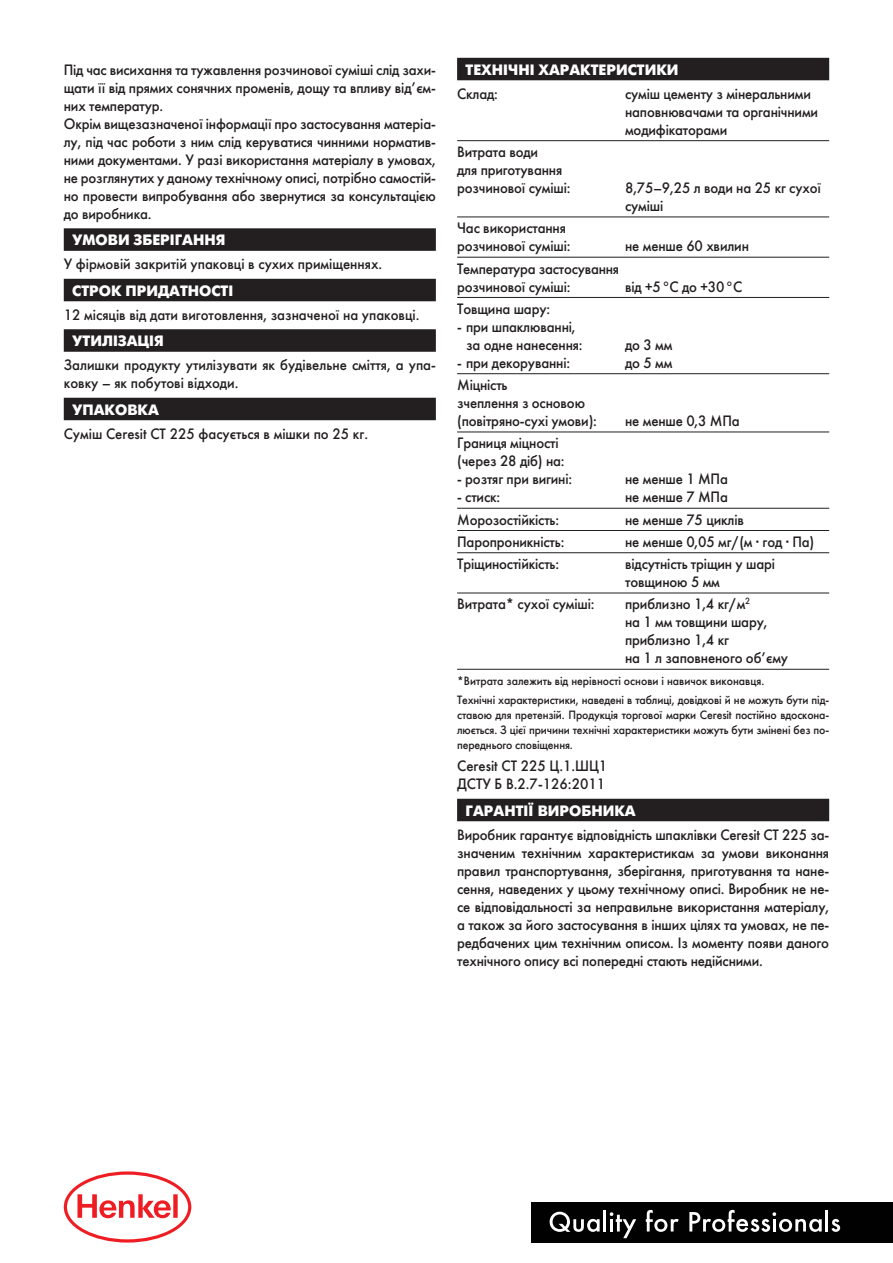
<style>
.page{position:relative;width:893px;height:1263px;background:#fff}
.page>*{position:absolute;margin:0;border:0;box-sizing:border-box;transform-origin:0 0}
.t1{font:15px/18px "Futura Futuris";letter-spacing:-.01em;color:#231f20;scale:.95 1}
.t2{font:700 15px "Futura Futuris";color:#fff}
.t3{font:12px/15px "Futura Futuris";letter-spacing:-.01em;color:#231f20;scale:.95 1}
</style>
<div class="page">
<div style="left:64px;top:228px;width:372px;height:23px;background:#231f20"></div>
<div style="left:64px;top:279px;width:372px;height:22px;background:#231f20"></div>
<div style="left:64px;top:329px;width:372px;height:23px;background:#231f20"></div>
<div style="left:64px;top:398px;width:372px;height:22px;background:#231f20"></div>
<div style="left:457px;top:58px;width:372px;height:22px;background:#231f20"></div>
<hr style="left:457px;top:140px;width:372px;height:1px;background:#231f20">
<hr style="left:457px;top:217px;width:372px;height:1px;background:#231f20">
<hr style="left:457px;top:257px;width:372px;height:1px;background:#231f20">
<hr style="left:457px;top:297px;width:372px;height:1px;background:#231f20">
<hr style="left:457px;top:373px;width:372px;height:1px;background:#231f20">
<hr style="left:457px;top:432px;width:372px;height:1px;background:#231f20">
<hr style="left:457px;top:508px;width:372px;height:1px;background:#231f20">
<hr style="left:457px;top:530px;width:372px;height:1px;background:#231f20">
<hr style="left:457px;top:552px;width:372px;height:1px;background:#231f20">
<hr style="left:457px;top:593px;width:372px;height:1px;background:#231f20">
<hr style="left:457px;top:669px;width:372px;height:1px;background:#231f20">
<div style="left:457px;top:799px;width:372px;height:22px;background:#231f20"></div>
<div style="left:531px;top:1202px;width:362px;height:40px;background:#010101"></div>
<svg style="left:831px;top:1219px;width:9px;height:13px"></svg>
<hr style="left:825px;top:1210px;width:3px;height:21px;background:#fff">
<svg style="left:689px;top:1210px;width:133px;height:22px"></svg>
<hr style="left:603px;top:1210px;width:3px;height:21px;background:#fff">
<svg style="left:550px;top:1212px;width:50px;height:20px"></svg>
<svg style="left:610px;top:1212px;width:26px;height:26px"></svg>
<svg style="left:646px;top:1210px;width:33px;height:22px"></svg>
<svg style="left:64px;top:1171px;width:127px;height:71px"></svg>
<p class="t1" style="left:64px;top:61px;width:393px">Під час висихання та тужавлення розчинової суміші слід захи&shy;щати її від прямих сонячних променів, дощу та впливу від’єм&shy;них температур.<br>Окрім вищезазначеної інформації про застосування матеріа&shy;лу, під час роботи з ним слід керуватися чинними норматив&shy;ними документами. У разі використання матеріалу в умовах, не розглянутих у даному технічному описі, потрібно самостій&shy;но провести випробування або звернутися за консультацією до виробника.</p>
<p class="t2" style="left:72px;top:231px;width:155px">УМОВИ ЗБЕРІГАННЯ</p>
<p class="t1" style="left:64px;top:255px;width:337px">У фірмовій закритій упаковці в сухих приміщеннях.</p>
<p class="t2" style="left:72px;top:282px;width:162px">СТРОК ПРИДАТНОСТІ</p>
<p class="t1" style="left:64px;top:306px;width:376px">12 місяців від дати виготовлення, зазначеної на упаковці.</p>
<p class="t2" style="left:72px;top:332px;width:93px">УТИЛІЗАЦІЯ</p>
<p class="t1" style="left:64px;top:356px;width:393px">Залишки продукту утилізувати як будівельне сміття, а упа&shy;ковку – як побутові відходи.</p>
<p class="t2" style="left:72px;top:401px;width:88px">УПАКОВКА</p>
<p class="t1" style="left:64px;top:425px;width:322px">Суміш Ceresit СТ 225 фасується в мішки по 25 кг.</p>
<p class="t2" style="left:466px;top:61px;width:214px">ТЕХНІЧНІ ХАРАКТЕРИСТИКИ</p>
<p class="t1" style="left:457px;top:85px;width:45px">Склад:</p>
<p class="t1" style="left:625px;top:85px;width:205px">суміш цементу з мінеральними наповнювачами та органічними модифікаторами</p>
<p class="t1" style="left:457px;top:143px;width:121px">Витрата води<br>для приготування розчинової суміші:</p>
<p class="t1" style="left:625px;top:179px;width:208px">8,75–9,25 л води на 25 кг сухої суміші</p>
<p class="t1" style="left:457px;top:219px;width:121px">Час використання розчинової суміші:</p>
<p class="t1" style="left:625px;top:237px;width:132px">не менше 60 хвилин</p>
<p class="t1" style="left:457px;top:260px;width:172px">Температура застосування розчинової суміші:</p>
<p class="t1" style="left:625px;top:278px;width:125px">від +5°C до +30°C</p>
<p class="t1" style="left:457px;top:300px;width:99px">Товщина шару:</p>
<p class="t1" style="left:466px;top:318px;width:124px;text-indent:-9px">- при шпаклюванні, за одне нанесення:</p>
<p class="t1" style="left:625px;top:336px;width:51px">до 3 мм</p>
<p class="t1" style="left:457px;top:354px;width:121px">- при декоруванні:</p>
<p class="t1" style="left:625px;top:354px;width:51px">до 5 мм</p>
<p class="t1" style="left:457px;top:376px;width:149px">Міцність<br>зчеплення з основою (повітряно-сухі умови):</p>
<p class="t1" style="left:625px;top:412px;width:122px">не менше 0,3 МПа</p>
<p class="t1" style="left:457px;top:434px;width:115px">Границя міцності (через 28 діб) на:</p>
<p class="t1" style="left:457px;top:470px;width:123px">- розтяг при вигині:</p>
<p class="t1" style="left:625px;top:470px;width:110px">не менше 1 МПа</p>
<p class="t1" style="left:457px;top:488px;width:47px">- стиск:</p>
<p class="t1" style="left:625px;top:488px;width:110px">не менше 7 МПа</p>
<p class="t1" style="left:457px;top:510px;width:109px">Морозостійкість:</p>
<p class="t1" style="left:625px;top:510px;width:127px">не менше 75 циклів</p>
<p class="t1" style="left:457px;top:533px;width:114px">Паропроникність:</p>
<p class="t1" style="left:625px;top:533px;width:201px">не менше 0,05 мг/(м · год · Па)</p>
<p class="t1" style="left:457px;top:555px;width:109px">Тріщиностійкість:</p>
<p class="t1" style="left:625px;top:555px;width:159px">відсутність тріщин у шарі товщиною 5 мм</p>
<p class="t1" style="left:457px;top:595px;width:146px">Витрата* сухої суміші:</p>
<p class="t1" style="left:625px;top:595px;width:173px">приблизно 1,4 кг/м<sup>2<br></sup>на 1 мм товщини шару, приблизно 1,4 кг<br>на 1 л заповненого об’єму</p>
<p class="t3" style="left:457px;top:671px;width:393px;line-height:19.2px">*Витрата залежить від нерівності основи і навичок виконавця.<br>Технічні характеристики, наведені в таблиці, довідкові й не можуть бути під-</p>
<p class="t3" style="left:457px;top:707px;width:393px;text-align:justify">ставою для претензій. Продукція торгової марки Ceresit постійно вдоскона&shy;люється. З цієї причини технічні характеристики можуть бути змінені без по&shy;переднього сповіщення.</p>
<p class="t1" style="left:457px;top:757px;width:160px">Ceresit CT 225 Ц.1.ШЦ1<br>ДСТУ Б В.2.7-126:2011</p>
<p class="t2" style="left:466px;top:802px;width:172px">ГАРАНТІЇ ВИРОБНИКА</p>
<p class="t1" style="left:457px;top:826px;width:393px;text-align:justify">Виробник гарантує відповідність шпаклівки Ceresit СТ 225 за&shy;значеним технічним характеристикам за умови виконання правил транспортування, зберігання, приготування та нане&shy;сення, наведених у цьому технічному описі. Виробник не не&shy;се відповідальності за неправильне використання матеріалу, а також за його застосування в інших цілях та умовах, не пе&shy;редбачених цим технічним описом. Із моменту появи даного технічного опису всі попередні стають недійсними.</p>
</div>
